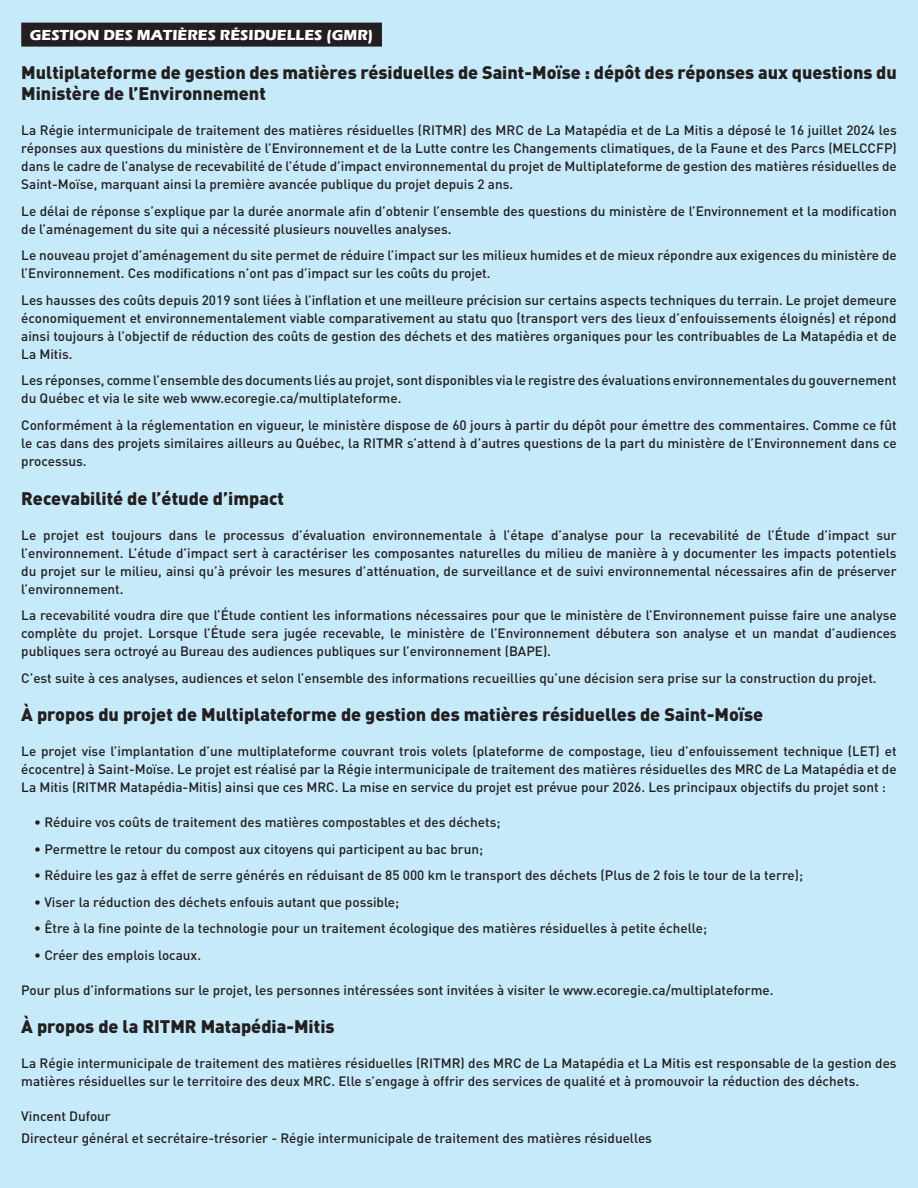
<style>
.page{position:relative;width:918px;height:1188px;background:#fff}
.page>*{position:absolute;margin:0;border:0;box-sizing:border-box;transform-origin:0 0}
.t1{font:900 18px/21.6px "DIN Pro";color:#231f20}
.Sur-titre{font:700 15px "Eras ITC";color:#fff}
.t2{font:500 13.5px/18px "DIN Pro";color:#231f20;text-align:justify}
</style>
<div class="page">
<div style="left:0;top:1px;width:918px;height:1187px;background:#c6eafa"></div>
<div style="left:21px;top:23px;width:361px;height:24px;background:#231f20"></div>
<p class="Sur-titre" style="left:30px;top:27px;width:345px">GESTION DES MATIÈRES RÉSIDUELLES (GMR)</p>
<p class="t1" style="left:21px;top:61px;width:877px">Multiplateforme de gestion des matières résiduelles de Saint-Moïse : dépôt des réponses aux questions du<br>Ministère de l’Environnement</p>
<p class="t2" style="left:21px;top:121px;width:877px">La Régie intermunicipale de traitement des matières résiduelles (RITMR) des MRC de La Matapédia et de La Mitis a déposé le 16 juillet 2024 les réponses aux questions du ministère de l’Environnement et de la Lutte contre les Changements climatiques, de la Faune et des Parcs (MELCCFP) dans le cadre de l’analyse de recevabilité de l’étude d’impact environnemental du projet de Multiplateforme de gestion des matières résiduelles de Saint-Moïse, marquant ainsi la première avancée publique du projet depuis 2 ans.</p>
<p class="t2" style="left:21px;top:202px;width:877px">Le délai de réponse s’explique par la durée anormale afin d’obtenir l’ensemble des questions du ministère de l’Environnement et la modification de l’aménagement du site qui a nécessité plusieurs nouvelles analyses.</p>
<p class="t2" style="left:21px;top:246px;width:877px">Le nouveau projet d’aménagement du site permet de réduire l’impact sur les milieux humides et de mieux répondre aux exigences du ministère de l’Environnement. Ces modifications n’ont pas d’impact sur les coûts du projet.</p>
<p class="t2" style="left:21px;top:291px;width:877px">Les hausses des coûts depuis 2019 sont liées à l’inflation et une meilleure précision sur certains aspects techniques du terrain. Le projet demeure économiquement et environnementalement viable comparativement au statu quo (transport vers des lieux d’enfouissements éloignés) et répond ainsi toujours à l’objectif de réduction des coûts de gestion des déchets et des matières organiques pour les contribuables de La Matapédia et de La Mitis.</p>
<p class="t2" style="left:21px;top:371px;width:877px">Les réponses, comme l’ensemble des documents liés au projet, sont disponibles via le registre des évaluations environnementales du gouvernement du Québec et via le site web www.ecoregie.ca/multiplateforme.</p>
<p class="t2" style="left:21px;top:416px;width:877px">Conformément à la réglementation en vigueur, le ministère dispose de 60 jours à partir du dépôt pour émettre des commentaires. Comme ce fût le cas dans des projets similaires ailleurs au Québec, la RITMR s’attend à d’autres questions de la part du ministère de l’Environnement dans ce processus.</p>
<p class="t1" style="left:21px;top:487px;width:264px">Recevabilité de l’étude d’impact</p>
<p class="t2" style="left:21px;top:525px;width:877px">Le projet est toujours dans le processus d’évaluation environnementale à l’étape d’analyse pour la recevabilité de l’Étude d’impact sur l’environnement. L’étude d’impact sert à caractériser les composantes naturelles du milieu de manière à y documenter les impacts potentiels du projet sur le milieu, ainsi qu’à prévoir les mesures d’atténuation, de surveillance et de suivi environnemental nécessaires afin de préserver l’environnement.</p>
<p class="t2" style="left:21px;top:606px;width:877px">La recevabilité voudra dire que l’Étude contient les informations nécessaires pour que le ministère de l’Environnement puisse faire une analyse complète du projet. Lorsque l’Étude sera jugée recevable, le ministère de l’Environnement débutera son analyse et un mandat d’audiences publiques sera octroyé au Bureau des audiences publiques sur l’environnement (BAPE).</p>
<p class="t2" style="left:21px;top:668px;width:857px">C’est suite à ces analyses, audiences et selon l’ensemble des informations recueillies qu’une décision sera prise sur la construction du projet.</p>
<p class="t1" style="left:21px;top:703px;width:744px">À propos du projet de Multiplateforme de gestion des matières résiduelles de Saint-Moïse</p>
<p class="t2" style="left:21px;top:742px;width:877px">Le projet vise l’implantation d’une multiplateforme couvrant trois volets (plateforme de compostage, lieu d’enfouissement technique (LET) et écocentre) à Saint-Moïse. Le projet est réalisé par la Régie intermunicipale de traitement des matières résiduelles des MRC de La Matapédia et de La Mitis (RITMR Matapédia-Mitis) ainsi que ces MRC. La mise en service du projet est prévue pour 2026. Les principaux objectifs du projet sont :</p>
<p class="t2" style="left:34px;top:813px;width:468px">• Réduire vos coûts de traitement des matières compostables et des déchets;</p>
<p class="t2" style="left:34px;top:839px;width:450px">• Permettre le retour du compost aux citoyens qui participent au bac brun;</p>
<p class="t2" style="left:34px;top:866px;width:770px">• Réduire les gaz à effet de serre générés en réduisant de 85 000 km le transport des déchets (Plus de 2 fois le tour de la terre);</p>
<p class="t2" style="left:34px;top:892px;width:367px">• Viser la réduction des déchets enfouis autant que possible;</p>
<p class="t2" style="left:34px;top:919px;width:674px">• Être à la fine pointe de la technologie pour un traitement écologique des matières résiduelles à petite échelle;</p>
<p class="t2" style="left:34px;top:945px;width:168px">• Créer des emplois locaux.</p>
<p class="t2" style="left:21px;top:980px;width:754px">Pour plus d’informations sur le projet, les personnes intéressées sont invitées à visiter le www.ecoregie.ca/multiplateforme.</p>
<p class="t1" style="left:21px;top:1015px;width:315px">À propos de la RITMR Matapédia-Mitis</p>
<p class="t2" style="left:21px;top:1054px;width:877px">La Régie intermunicipale de traitement des matières résiduelles (RITMR) des MRC de La Matapédia et La Mitis est responsable de la gestion des matières résiduelles sur le territoire des deux MRC. Elle s’engage à offrir des services de qualité et à promouvoir la réduction des déchets.</p>
<p class="t2" style="left:21px;top:1107px;width:91px">Vincent Dufour</p>
<p class="t2" style="left:21px;top:1129px;width:632px">Directeur général et secrétaire-trésorier - Régie intermunicipale de traitement des matières résiduelles</p>
</div>
